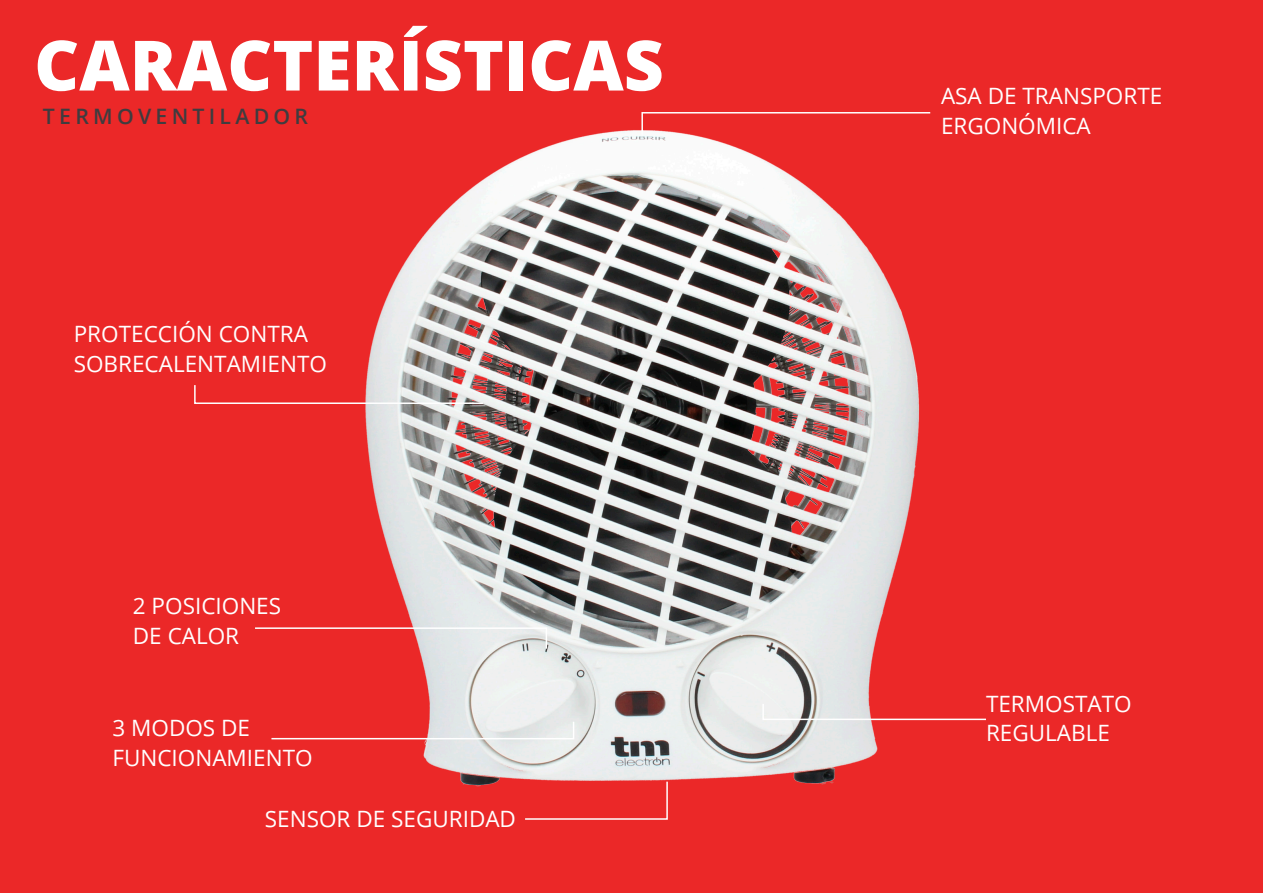
<style>
.page{position:relative;width:1263px;height:893px;background:#eb2828}
.page>*{position:absolute;margin:0;border:0;box-sizing:border-box;transform-origin:0 0}
.t1{font:800 69.45px "Open Sans";color:#fff}
.t2{font:22.5px/29.8px "Open Sans";color:#fff}
.t3{font:600 21.3px "Open Sans";letter-spacing:.2em;color:#3f3c3f}
</style>
<div class="page">
<img style="left:365px;top:130px;width:555px;height:657px">
<svg style="left:524px;top:780px;width:145px;height:40px"></svg>
<svg style="left:271px;top:720px;width:304px;height:20px"></svg>
<svg style="left:762px;top:702px;width:224px;height:19px"></svg>
<svg style="left:255px;top:627px;width:293px;height:23px"></svg>
<svg style="left:194px;top:384px;width:290px;height:21px"></svg>
<svg style="left:641px;top:112px;width:290px;height:24px"></svg>
<h1 class="t1" style="left:34px;top:12px;width:631px">CARACTERÍSTICAS</h1>
<p class="t3" style="left:43px;top:101px;width:267px">TERMOVENTILADOR</p>
<p class="t2" style="left:74px;top:318px;width:255px">PROTECCIÓN CONTRA<br>SOBRECALENTAMIENTO</p>
<p class="t2" style="left:133px;top:591px;width:150px">2 POSICIONES<br>DE CALOR</p>
<p class="t2" style="left:112px;top:712px;width:202px">3 MODOS DE<br>FUNCIONAMIENTO</p>
<p class="t2" style="left:265px;top:803px;width:253px">SENSOR DE SEGURIDAD</p>
<p class="t2" style="left:941px;top:80px;width:223px">ASA DE TRANSPORTE<br>ERGONÓMICA</p>
<p class="t2" style="left:986px;top:688px;width:147px">TERMOSTATO<br>REGULABLE</p>
</div>
